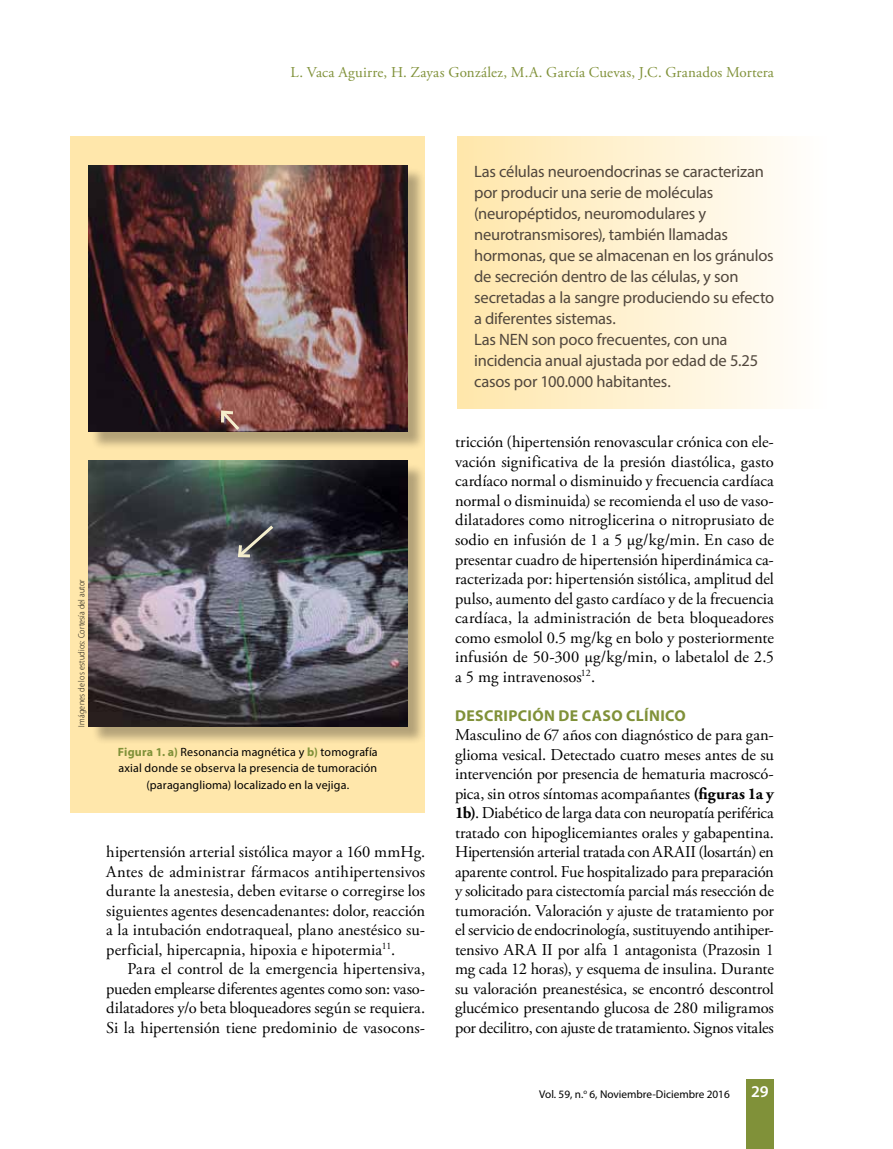
<style>
.page{position:relative;width:893px;height:1149px;background:#fff}
.page>*{position:absolute;margin:0;border:0;box-sizing:border-box;transform-origin:0 0}
.t1{font:16.5px/19.5px "Adobe Garamond Pro";letter-spacing:-.005em;color:#000;text-align:justify}
.t2{font:16.5px/21px "Myriad Pro";letter-spacing:-.015em;color:#51473d}
.t3{font:600 16.5px "Myriad Pro";color:#fff}
.t4{font:700 15.75px "Myriad Pro";letter-spacing:.025em;color:#809139}
.t5{font:15px "Adobe Garamond Pro";letter-spacing:.01em;color:#809139}
.t6{font:12px/16.5px "Myriad Pro";letter-spacing:.015em;color:#000;text-align:center}
.t7{font:11.25px "Myriad Pro";color:#000}
.t8{font:300 9px "Myriad Pro";letter-spacing:.02em;color:#000;scale:.9 1}
.s1{font-weight:700;color:#809139}
.s2{font-weight:700}
</style>
<div class="page">
<div style="left:746px;top:1078px;width:28px;height:70px;background:#809139"></div>
<div style="left:70px;top:136px;width:355px;height:676px;background:#ffe7ab"></div>
<div style="left:91px;top:167px;width:335px;height:283px;background:#000;opacity:.3"></div>
<img style="left:88px;top:165px;width:319px;height:266px">
<svg style="left:218px;top:407px;width:24px;height:26px"></svg>
<div style="left:91px;top:463px;width:335px;height:281px;background:#000;opacity:.3"></div>
<img style="left:88px;top:460px;width:319px;height:266px">
<svg style="left:235px;top:522px;width:41px;height:37px;background:#4c4c4f"></svg>
<div style="left:457px;top:136px;width:370px;height:272px;background:linear-gradient(to right,#ffe6aa,#fffefe)"></div>
<p class="t5" style="left:290px;top:63px;width:485px">L. Vaca Aguirre, H. Zayas González, M.A. García Cuevas, J.C. Granados Mortera</p>
<p class="t8" style="left:77px;top:726px;width:165px;rotate:-90deg">Imágenes de los estudios: Cortesía del autor</p>
<p class="t6" style="left:118px;top:743px;width:261px"><span class="s1">Figura 1. a)</span> Resonancia magnética y <span class="s1">b)</span> tomografía axial donde se observa la presencia de tumoración (paraganglioma) localizado en la vejiga.</p>
<p class="t1" style="left:106px;top:842px;width:320px">hipertensión arterial sistólica mayor a 160 mmHg.<br>Antes de administrar fármacos antihipertensivos durante la anestesia, deben evitarse o corregirse los siguientes agentes desencadenantes: dolor, reacción a la intubación endotraqueal, plano anestésico su&shy;perficial, hipercapnia, hipoxia e hipotermia<sup>11</sup>.</p>
<p class="t1" style="left:106px;top:959px;width:320px;text-indent:21px">Para el control de la emergencia hipertensiva, pueden emplearse diferentes agentes como son: vaso&shy;dilatadores y/o beta bloqueadores según se requiera.<br>Si la hipertensión tiene predominio de vasocons-</p>
<p class="t2" style="left:474px;top:161px;width:302px">Las células neuroendocrinas se caracterizan por producir una serie de moléculas (neuropéptidos, neuromodulares y neurotransmisores), también llamadas hormonas, que se almacenan en los gránulos de secreción dentro de las células, y son secretadas a la sangre produciendo su efecto a diferentes sistemas.<br>Las NEN son poco frecuentes, con una incidencia anual ajustada por edad de 5.25 casos por 100.000 habitantes.</p>
<p class="t1" style="left:455px;top:433px;width:320px">tricción (hipertensión renovascular crónica con ele&shy;vación significativa de la presión diastólica, gasto cardíaco normal o disminuido y frecuencia cardíaca normal o disminuida) se recomienda el uso de vaso&shy;dilatadores como nitroglicerina o nitroprusiato de sodio en infusión de 1 a 5 µg/kg/min. En caso de presentar cuadro de hipertensión hiperdinámica ca&shy;racterizada por: hipertensión sistólica, amplitud del pulso, aumento del gasto cardíaco y de la frecuencia cardíaca, la administración de beta bloqueadores como esmolol 0.5 mg/kg en bolo y posteriormente infusión de 50-300 µg/kg/min, o labetalol de 2.5 a 5 mg intravenosos<sup>12</sup>.</p>
<p class="t4" style="left:455px;top:704px;width:232px">DESCRIPCIÓN DE CASO CLÍNICO</p>
<p class="t1" style="left:455px;top:725px;width:320px">Masculino de 67 años con diagnóstico de para gan&shy;glioma vesical. Detectado cuatro meses antes de su intervención por presencia de hematuria macroscó&shy;pica, sin otros síntomas acompañantes <span class="s2">(figuras 1a y 1b)</span>. Diabético de larga data con neuropatía periférica tratado con hipoglicemiantes orales y gabapentina.<br>Hipertensión arterial tratada con ARAII (losartán) en aparente control. Fue hospitalizado para preparación y solicitado para cistectomía parcial más resección de tumoración. Valoración y ajuste de tratamiento por el servicio de endocrinología, sustituyendo antihiper&shy;tensivo ARA II por alfa 1 antagonista (Prazosin 1 mg cada 12 horas), y esquema de insulina. Durante su valoración preanestésica, se encontró descontrol glucémico presentando glucosa de 280 miligramos por decilitro, con ajuste de tratamiento. Signos vitales</p>
<p class="t7" style="left:539px;top:1086px;width:192px">Vol. 59, n.<sup>o</sup> 6, Noviembre-Diciembre 2016</p>
<p class="t3" style="left:751px;top:1080px;width:19px">29</p>
</div>
